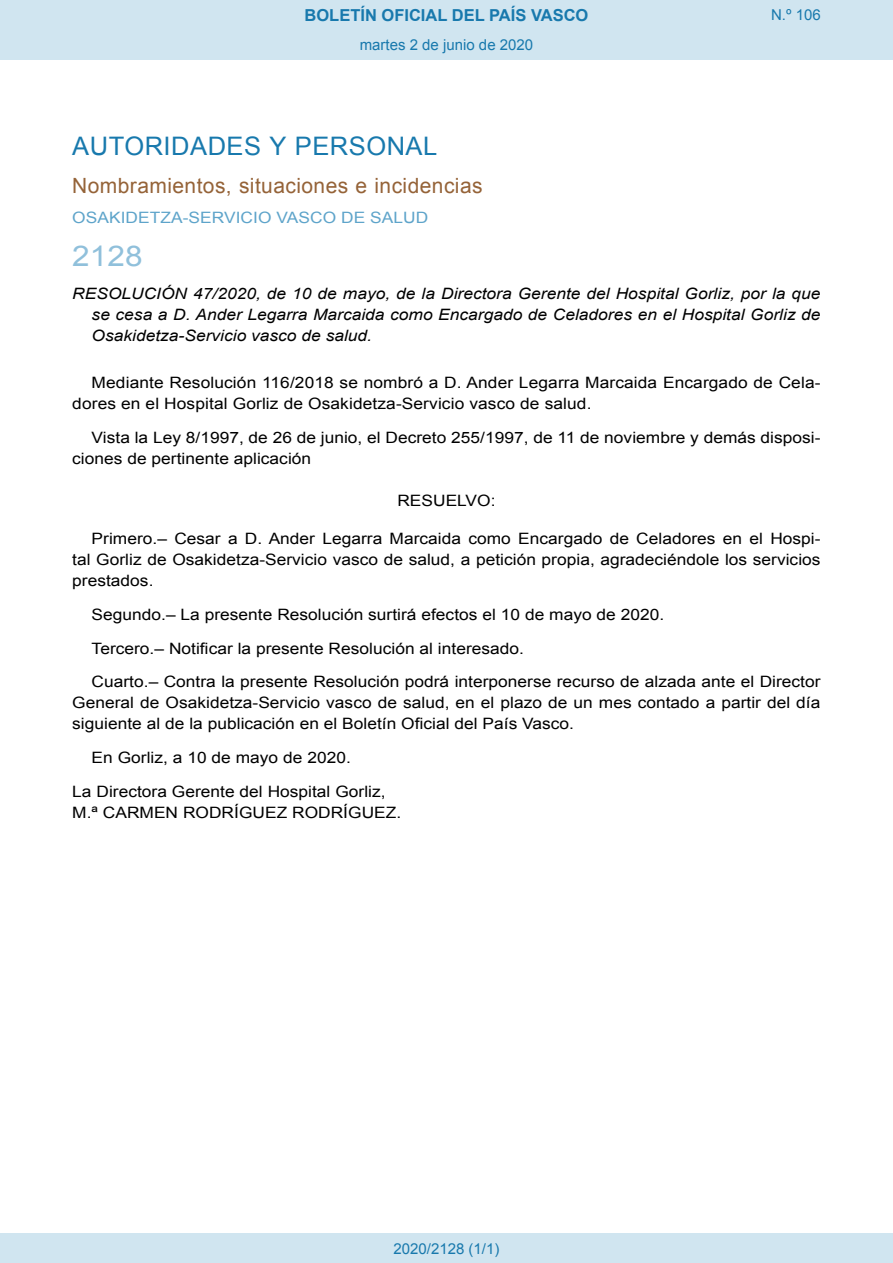
<style>
.page{position:relative;width:893px;height:1263px;background:#fff}
.page>*{position:absolute;margin:0;border:0;box-sizing:border-box;transform-origin:0 0}
.BOPVOrden{font:28.5px "Arial";color:#90c0db;scale:1.11 1}
.BOPVSeccion{font:25.5px "Arial";letter-spacing:.02em;color:#1879ad}
.BOPVSubseccion{font:21px "Arial";letter-spacing:.02em;color:#956338}
.t1{font:700 16.5px "Arial";color:#1879ad}
.BOPVDetalle{font:15.6px/21px "Arial";color:#000;scale:1.11 1}
.BOPVTitulo{font:italic 15.6px/21px "Arial";color:#000;text-align:justify;scale:1.11 1}
.BOPVFirmaPuesto{font:15.6px "Arial";color:#000;scale:1.11 1}
.BOPVOrganismo{font:15.6px "Arial";letter-spacing:.005em;color:#5ea4ca;scale:1.11 1}
.BOPVFirmaNombre{font:15.6px "Arial";color:#000;scale:1.11 1}
.BOPVFirmaLugFec{font:15.6px "Arial";color:#000;scale:1.11 1}
.BOPVClave{font:15.6px "Arial";color:#000;scale:1.11 1}
.Paginacion_Centro{font:15px "Arial";color:#1879ad}
</style>
<div class="page">
<div style="left:0;top:0;width:893px;height:60px;background:#d0e5f0"></div>
<div style="left:0;top:1233px;width:893px;height:30px;background:#d0e5f0"></div>
<p class="t1" style="left:305px;top:4px;width:285px">BOLETÍN OFICIAL DEL PAÍS VASCO</p>
<p class="Paginacion_Centro" style="left:360px;top:35px;width:175px">martes 2 de junio de 2020</p>
<p class="Paginacion_Centro" style="left:771px;top:5px;width:51px">N.º 106</p>
<p class="BOPVSeccion" style="left:72px;top:129px;width:367px">AUTORIDADES Y PERSONAL</p>
<p class="BOPVSubseccion" style="left:72px;top:171px;width:412px">Nombramientos, situaciones e incidencias</p>
<p class="BOPVOrganismo" style="left:72px;top:207px;width:322px">OSAKIDETZA-SERVICIO VASCO DE SALUD</p>
<p class="BOPVOrden" style="left:72px;top:237px;width:65px">2128</p>
<p class="BOPVTitulo" style="left:92px;top:284px;width:658px;text-indent:-19px">RESOLUCIÓN 47/2020, de 10 de mayo, de la Directora Gerente del Hospital Gorliz, por la que se cesa a D. Ander Legarra Marcaida como Encargado de Celadores en el Hospital Gorliz de Osakidetza-Servicio vasco de salud.</p>
<p class="BOPVDetalle" style="left:72px;top:372px;width:676px;text-indent:19px">Mediante Resolución 116/2018 se nombró a D. Ander Legarra Marcaida Encargado de Cela&shy;dores en el Hospital Gorliz de Osakidetza-Servicio vasco de salud.</p>
<p class="BOPVDetalle" style="left:72px;top:427px;width:676px;text-indent:19px">Vista la Ley 8/1997, de 26 de junio, el Decreto 255/1997, de 11 de noviembre y demás disposi&shy;ciones de pertinente aplicación</p>
<p class="BOPVClave" style="left:397px;top:490px;width:90px">RESUELVO:</p>
<p class="BOPVDetalle" style="left:72px;top:528px;width:676px;text-align:justify;text-indent:19px">Primero.– Cesar a D. Ander Legarra Marcaida como Encargado de Celadores en el Hospi&shy;tal Gorliz de Osakidetza-Servicio vasco de salud, a petición propia, agradeciéndole los servicios prestados.</p>
<p class="BOPVDetalle" style="left:92px;top:604px;width:517px">Segundo.– La presente Resolución surtirá efectos el 10 de mayo de 2020.</p>
<p class="BOPVDetalle" style="left:92px;top:638px;width:391px">Tercero.– Notificar la presente Resolución al interesado.</p>
<p class="BOPVDetalle" style="left:72px;top:671px;width:676px;text-align:justify;text-indent:19px">Cuarto.– Contra la presente Resolución podrá interponerse recurso de alzada ante el Director General de Osakidetza-Servicio vasco de salud, en el plazo de un mes contado a partir del día siguiente al de la publicación en el Boletín Oficial del País Vasco.</p>
<p class="BOPVFirmaLugFec" style="left:92px;top:747px;width:235px">En Gorliz, a 10 de mayo de 2020.</p>
<p class="BOPVFirmaPuesto" style="left:72px;top:781px;width:284px">La Directora Gerente del Hospital Gorliz,</p>
<p class="BOPVFirmaNombre" style="left:72px;top:802px;width:298px">M.ª CARMEN RODRÍGUEZ RODRÍGUEZ.</p>
<p class="Paginacion_Centro" style="left:393px;top:1238px;width:107px">2020/2128 (1/1)</p>
</div>
